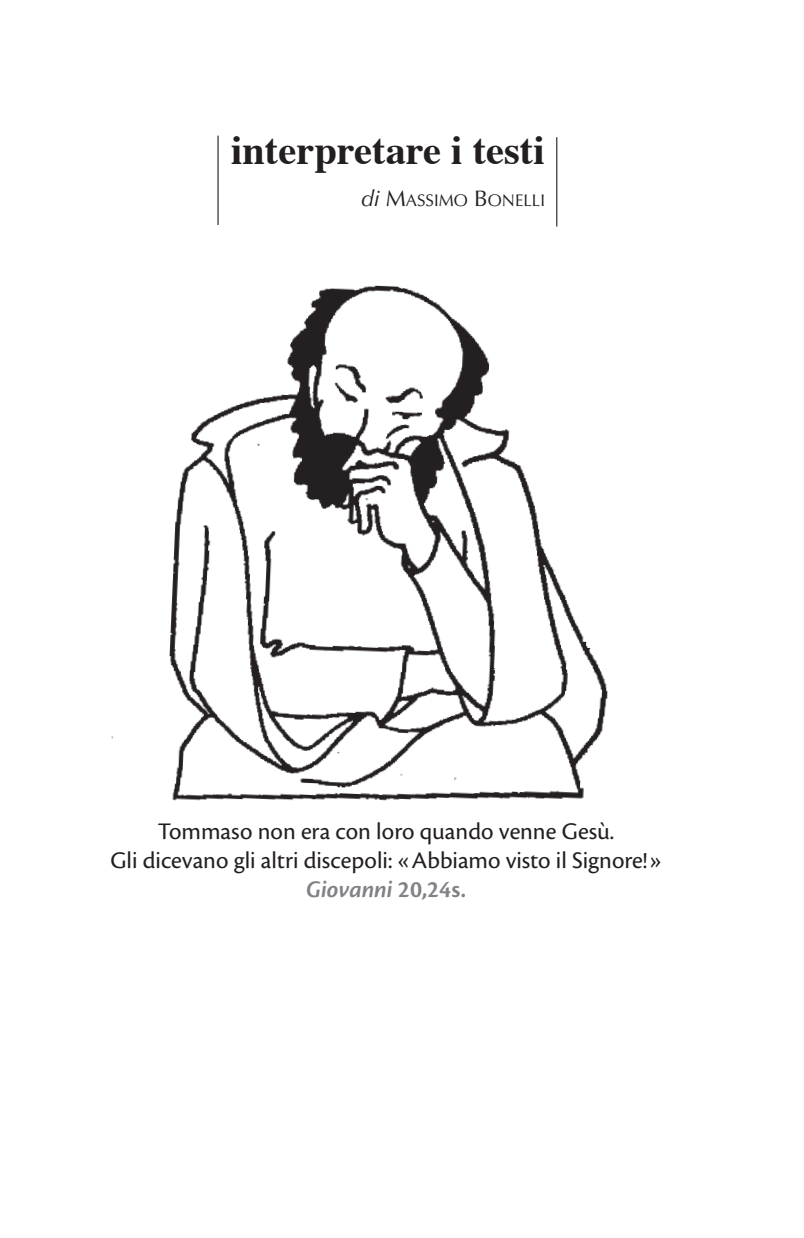
<style>
.page{position:relative;width:804px;height:1238px;background:#fff}
.page>*{position:absolute;margin:0;border:0;box-sizing:border-box;transform-origin:0 0}
.t1{font:700 40.5px "Times";color:#231f20}
.t2{font:24.75px/29.2px "Cronos Pro";color:#231f20;text-align:center}
.t3{font:16.88px "Optima LT Std";color:#231f20}
.s1{font-family:"Optima";font-style:italic;font-size:22.5px}
.s2{font-size:22.5px}
.s3{font-weight:600;font-style:italic;color:#808285}
.s4{font-weight:600;color:#808285}
</style>
<div class="page">
<img style="left:111px;top:285px;width:497px;height:516px">
<hr style="left:217px;top:136px;width:1px;height:89px;background:#231f20">
<hr style="left:556px;top:137px;width:1px;height:89px;background:#231f20">
<h1 class="t1" style="left:231px;top:112px;width:315px">interpretare i testi</h1>
<p class="t3" style="left:361px;top:191px;width:185px"><span class="s1">di</span> <span class="s2">M</span>ASSIMO <span class="s2">B</span>ONELLI</p>
<p class="t2" style="left:110px;top:816px;width:552px">Tommaso non era con loro quando venne Gesù.<br>Gli dicevano gli altri discepoli: «Abbiamo visto il Signore!»<br><span class="s3">Giovanni</span> <span class="s4">20,24s.</span></p>
</div>
